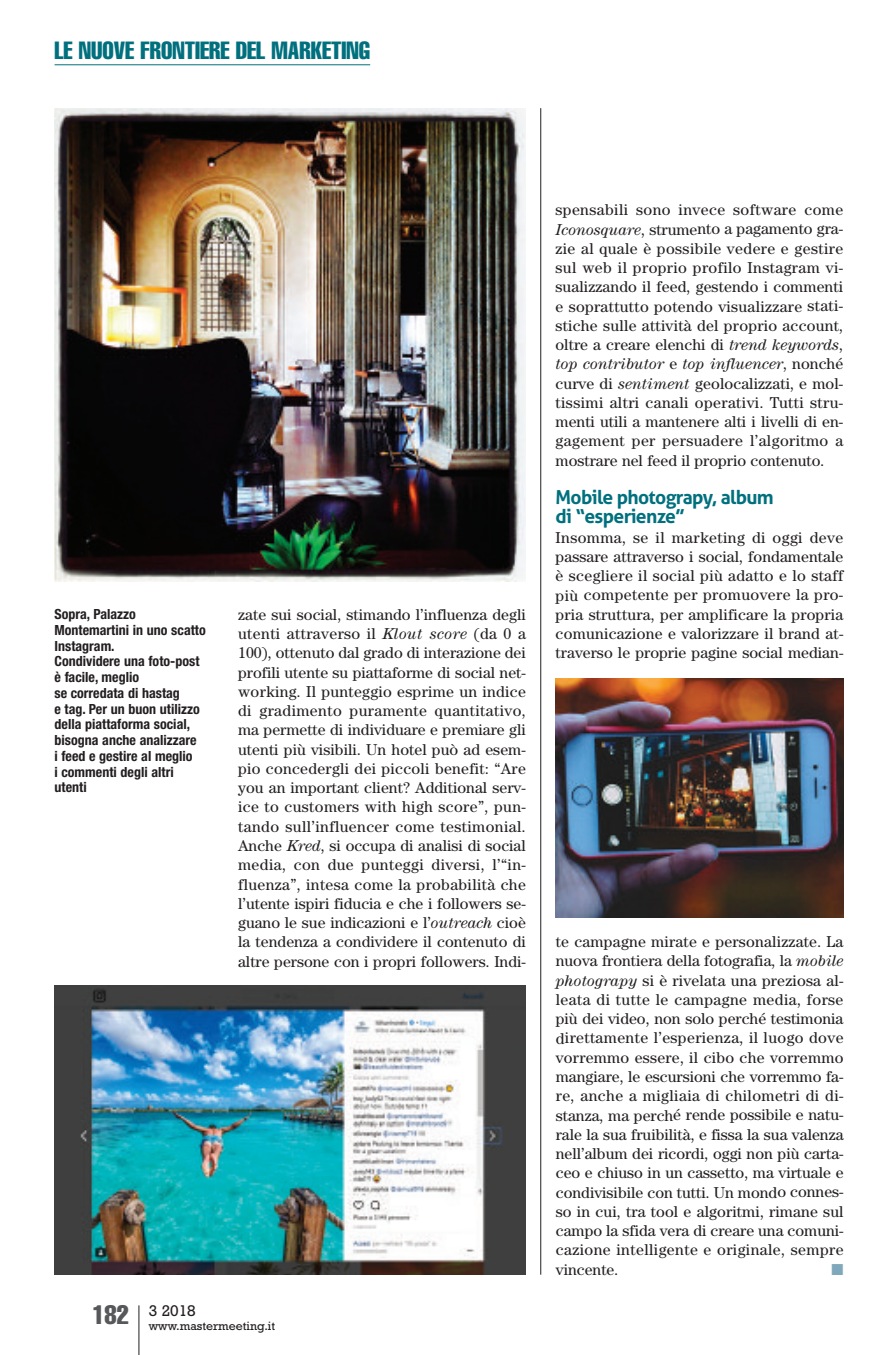
<style>
.page{position:relative;width:893px;height:1355px;background:#fff}
.page>*{position:absolute;margin:0;border:0;box-sizing:border-box;transform-origin:0 0}
.t1{font:extra-condensed 24.5px "Helvetica";color:#01707e}
.t2{font:700 19.25px/19.2px "Aller";letter-spacing:-.035em;color:#01707e}
.t3{font:15.75px/19.2px "Century";color:#231f20;text-align:justify}
.t4{font:15.75px "Rockwell";color:#231f20}
.t5{font:15.75px "Zapf Dingbats ITC";color:#7fa8bc}
.t6{font:700 condensed 14px/15.8px "Helvetica Neue";color:#231f20}
.t7{font:12.25px "Rockwell";color:#231f20}
.s1{font-style:italic}
</style>
<div class="page">
<hr style="left:138px;top:1305px;width:1px;height:49px;background:#231f20">
<hr style="left:55px;top:64px;width:315px;height:1px;background:#01707e">
<hr style="left:540px;top:108px;width:1px;height:1166px;background:#231f20">
<img style="left:55px;top:108px;width:471px;height:473px">
<img style="left:55px;top:985px;width:471px;height:289px">
<img style="left:556px;top:678px;width:287px;height:239px">
<h1 class="t1" style="left:55px;top:42px;width:317px">LE NUOVE FRONTIERE DEL MARKETING</h1>
<p class="t6" style="left:55px;top:607px;width:153px">Sopra, Palazzo<br>Montemartini in uno scatto<br>Instagram.<br>Condividere una foto-post è facile, meglio<br>se corredata di hastag<br>e tag. Per un buon utilizzo della piattaforma social, bisogna anche analizzare<br>i feed e gestire al meglio<br>i commenti degli altri utenti</p>
<p class="t3" style="left:238px;top:606px;width:289px">zate sui social, stimando l’influenza degli utenti attraverso il <span class="s1">Klout score</span> (da 0 a 100), ottenuto dal grado di interazione dei profili utente su piattaforme di social net&shy;working. Il punteggio esprime un indice di gradimento puramente quantitativo, ma permette di individuare e premiare gli utenti più visibili. Un hotel può ad esem&shy;pio concedergli dei piccoli benefit: “Are you an important client? Additional serv&shy;ice to customers with high score”, pun&shy;tando sull’influencer come testimonial.<br>Anche <span class="s1">Kred</span>, si occupa di analisi di social media, con due punteggi diversi, l’“in&shy;fluenza”, intesa come la probabilità che l’utente ispiri fiducia e che i followers se&shy;guano le sue indicazioni e l’<span class="s1">outreach</span> cioè la tendenza a condividere il contenuto di altre persone con i propri followers. Indi-</p>
<p class="t7" style="left:92px;top:1321px;width:184px"><sup>182</sup> www.mastermeeting.it</p>
<p class="t4" style="left:149px;top:1305px;width:49px">3 2018</p>
<p class="t3" style="left:555px;top:202px;width:289px">spensabili sono invece software come <span class="s1">Iconosquare</span>, strumento a pagamento gra&shy;zie al quale è possibile vedere e gestire sul web il proprio profilo Instagram vi&shy;sualizzando il feed, gestendo i commenti e soprattutto potendo visualizzare stati&shy;stiche sulle attività del proprio account, oltre a creare elenchi di <span class="s1">trend keywords</span>, <span class="s1">top contributor</span> e <span class="s1">top influencer</span>, nonché curve di <span class="s1">sentiment</span> geolocalizzati, e mol&shy;tissimi altri canali operativi. Tutti stru&shy;menti utili a mantenere alti i livelli di en&shy;gagement per persuadere l’algoritmo a mostrare nel feed il proprio contenuto.</p>
<p class="t2" style="left:556px;top:487px;width:220px">Mobile photograpy, album di “esperienze”</p>
<p class="t3" style="left:556px;top:529px;width:289px">Insomma, se il marketing di oggi deve passare attraverso i social, fondamentale è scegliere il social più adatto e lo staff più competente per promuovere la pro&shy;pria struttura, per amplificare la propria comunicazione e valorizzare il brand at&shy;traverso le proprie pagine social median-</p>
<p class="t3" style="left:556px;top:933px;width:289px">te campagne mirate e personalizzate. La nuova frontiera della fotografia, la <span class="s1">mobile photograpy</span> si è rivelata una preziosa al&shy;leata di tutte le campagne media, forse più dei video, non solo perché testimonia direttamente l’esperienza, il luogo dove vorremmo essere, il cibo che vorremmo mangiare, le escursioni che vorremmo fa&shy;re, anche a migliaia di chilometri di di&shy;stanza, ma perché rende possibile e natu&shy;rale la sua fruibilità, e fissa la sua valenza nell’album dei ricordi, oggi non più carta&shy;ceo e chiuso in un cassetto, ma virtuale e condivisibile con tutti. Un mondo connes&shy;so in cui, tra tool e algoritmi, rimane sul campo la sfida vera di creare una comuni&shy;cazione intelligente e originale, sempre vincente.</p>
<p class="t5" style="left:832px;top:1259px;width:13px">■</p>
</div>
